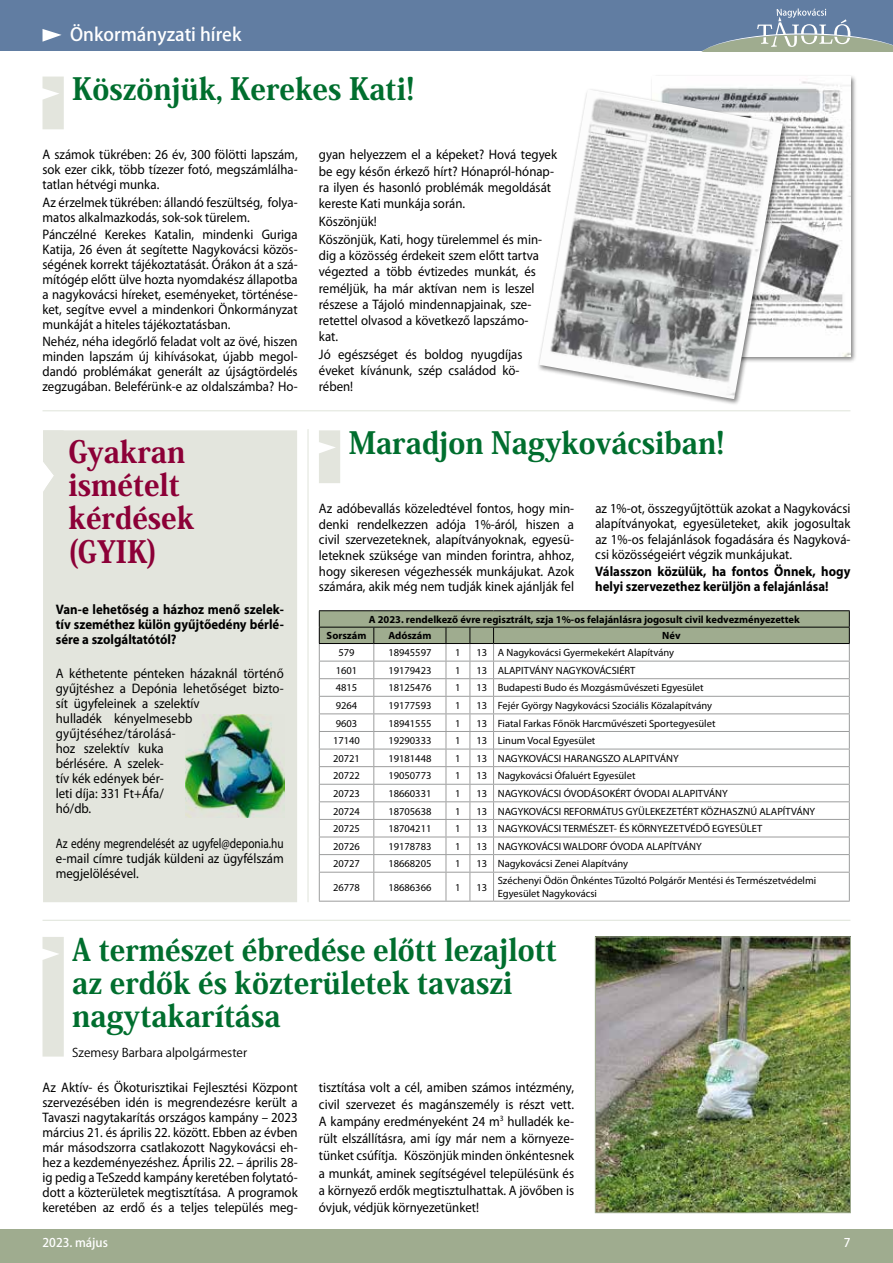
<style>
.page{position:relative;width:893px;height:1263px;background:#fff}
.page>*{position:absolute;margin:0;border:0;box-sizing:border-box;transform-origin:0 0}
.t1{font:800 30.3px/33.3px "Koz Min Pr 6 N";color:#006e2e;scale:.95 1}
.t2{font:800 30.3px/33.3px "Koz Min Pr 6 N";color:#8c0037;scale:.95 1}
.t3{font:500 18px "Koz Go Pr 6 N";color:#fff}
.t4{font:13.8px/15px "Myriad Pro";color:#000;text-align:justify;scale:.93 1}
.t5{font:700 13.8px/15px "Myriad Pro";color:#000;scale:.93 1}
.t6{font:13.8px/15px "Myriad Pro";color:#000;text-align:justify;scale:.82 1}
.t7{font:12px "Koz Go Pr 6 N";color:#000}
.t8{font:500 12px "Koz Go Pr 6 N";color:#fff}
.t9{font:10.5px/12.6px "Myriad Pro";color:#000}
.t10{font:700 10.5px "Myriad Pro";color:#000}
</style>
<div class="page">
<div style="left:0;top:1229px;width:893px;height:34px;background:#9fac8f"></div>
<div style="left:0;top:0;width:893px;height:51px;background:#617da2"></div>
<svg style="left:702px;top:9px;width:191px;height:42px"></svg>
<svg style="left:43px;top:29px;width:19px;height:13px"></svg>
<hr style="left:43px;top:410px;width:807px;height:1px;background:#9fac8f">
<hr style="left:43px;top:920px;width:807px;height:1px;background:#9fac8f">
<svg style="left:43px;top:77px;width:21px;height:52px"></svg>
<svg style="left:319px;top:430px;width:21px;height:53px"></svg>
<div style="left:650px;top:74px;width:207px;height:289px;background:#000;opacity:.5"></div>
<img style="left:652px;top:77px;width:198px;height:279px">
<div style="left:537px;top:87px;width:252px;height:318px;background:#000;opacity:.5"></div>
<img style="left:539px;top:89px;width:244px;height:310px">
<div style="left:43px;top:430px;width:254px;height:472px;background:#e3e5dd"></div>
<svg style="left:43px;top:430px;width:21px;height:59px"></svg>
<div style="left:43px;top:937px;width:21px;height:119px;background:#e3e5dd"></div>
<img style="left:597px;top:938px;width:252px;height:273px">
<div style="left:595px;top:936px;width:256px;height:277px;border:1px solid #9fac8f"></div>
<svg style="left:319px;top:610px;width:531px;height:292px"></svg>
<hr style="left:494px;top:643px;width:356px;height:1px;background:#000">
<hr style="left:308px;top:429px;width:1px;height:473px;background:#9fac8f">
<img style="left:185px;top:715px;width:99px;height:102px">
<h2 class="t3" style="left:70px;top:25px;width:173px">Önkormányzati hírek</h2>
<h1 class="t1" style="left:72px;top:73px;width:362px">Köszönjük, Kerekes Kati!</h1>
<p class="t4" style="left:43px;top:147px;width:276px">A számok tükrében: 26 év, 300 fölötti lapszám, sok ezer cikk, több tízezer fotó, megszámlálha&shy;tatlan hétvégi munka.</p>
<p class="t4" style="left:43px;top:194px;width:276px">Az érzelmek tükrében: állandó feszültség, folya&shy;matos alkalmazkodás, sok-sok türelem.</p>
<p class="t4" style="left:43px;top:226px;width:276px">Pánczélné Kerekes Katalin, mindenki Guriga Katija, 26 éven át segítette Nagykovácsi közös&shy;ségének korrekt tájékoztatását. Órákon át a szá&shy;mítógép előtt ülve hozta nyomdakész állapotba a nagykovácsi híreket, eseményeket, történése&shy;ket, segítve evvel a mindenkori Önkormányzat munkáját a hiteles tájékoztatásban.</p>
<p class="t4" style="left:43px;top:334px;width:276px">Nehéz, néha idegőrlő feladat volt az övé, hiszen minden lapszám új kihívásokat, újabb megol&shy;dandó problémákat generált az újságtördelés zegzugában. Beleférünk-e az oldalszámba? Ho-</p>
<p class="t4" style="left:319px;top:147px;width:258px;line-height:16px;text-align:left">gyan helyezzem el a képeket? Hová tegyek be egy későn érkező hírt? Hónapról-hónap&shy;ra ilyen és hasonló problémák megoldását kereste Kati munkája során.</p>
<p class="t4" style="left:319px;top:212px;width:241px;line-height:18.3px">Köszönjük!<br>Köszönjük, Kati, hogy türelemmel és min-</p>
<p class="t4" style="left:319px;top:247px;width:238px;line-height:16px;text-align:left">dig a közösség érdekeit szem előtt tartva végezted a több évtizedes munkát, és reméljük, ha már aktívan nem is leszel részese a Tájoló mindennapjainak, sze&shy;retettel olvasod a következő lapszámo&shy;kat.</p>
<p class="t4" style="left:319px;top:346px;width:220px;line-height:16px;text-align:left">Jó egészséget és boldog nyugdíjas éveket kívánunk, szép családod kö&shy;rében!</p>
<h1 class="t2" style="left:69px;top:435px;width:124px">Gyakran</h1>
<h1 class="t1" style="left:349px;top:427px;width:397px">Maradjon Nagykovácsiban!</h1>
<h1 class="t2" style="left:69px;top:469px;width:134px">ismételt kérdések (GYIK)</h1>
<p class="t5" style="left:56px;top:601px;width:247px;text-align:justify">Van-e lehetőség a házhoz menő szelek&shy;tív szeméthez külön gyűjtőedény bérlé&shy;sére a szolgáltatótól?</p>
<p class="t4" style="left:56px;top:666px;width:247px;text-align:left">A kéthetente pénteken házaknál történő gyűjtéshez a Depónia lehetőséget bizto&shy;sít ügyfeleinek a szelektív<br>hulladék kényelmesebb gyűjtéséhez/tárolásá-<br>hoz szelektív kuka<br>bérlésére. A szelek-<br>tív kék edények bér-<br>leti díja: 331 Ft+Áfa/<br>hó/db.</p>
<p class="t6" style="left:56px;top:835px;width:280px">Az edény megrendelését az ugyfel@deponia.hu e-mail címre tudják küldeni az ügyfélszám megjelölésével.</p>
<p class="t4" style="left:319px;top:501px;width:276px;line-height:15.6px">Az adóbevallás közeledtével fontos, hogy min&shy;denki rendelkezzen adója 1%-áról, hiszen a civil szervezeteknek, alapítványoknak, egyesü&shy;leteknek szüksége van minden forintra, ahhoz, hogy sikeresen végezhessék munkájukat. Azok számára, akik még nem tudják kinek ajánlják fel</p>
<p class="t4" style="left:595px;top:501px;width:276px">az 1%-ot, összegyűjtöttük azokat a Nagykovácsi alapítványokat, egyesületeket, akik jogosultak az 1%-os felajánlások fogadására és Nagyková&shy;csi közösségeiért végzik munkájukat.</p>
<p class="t5" style="left:595px;top:563px;width:276px">Válasszon közülük, ha fontos Önnek, hogy helyi szervezethez kerüljön a felajánlása!</p>
<p class="t10" style="left:369px;top:612px;width:433px">A 2023. rendelkező évre regisztrált, szja 1%-os felajánlásra jogosult civil kedvezményezettek</p>
<p class="t10" style="left:327px;top:629px;width:41px">Sorszám</p>
<p class="t10" style="left:388px;top:629px;width:45px">Adószám</p>
<p class="t10" style="left:662px;top:629px;width:20px">Név</p>
<p class="t9" style="left:338px;top:646px;width:18px">579</p>
<p class="t9" style="left:388px;top:646px;width:45px">18945597</p>
<p class="t9" style="left:455px;top:646px;width:7px">1</p>
<p class="t9" style="left:476px;top:646px;width:199px">13 A Nagykovácsi Gyermekekért Alapítvány</p>
<p class="t9" style="left:336px;top:664px;width:23px">1601</p>
<p class="t9" style="left:388px;top:664px;width:45px">19179423</p>
<p class="t9" style="left:455px;top:664px;width:7px">1</p>
<p class="t9" style="left:476px;top:664px;width:161px">13 ALAPITVÁNY NAGYKOVÁCSIÉRT</p>
<p class="t9" style="left:336px;top:681px;width:23px">4815</p>
<p class="t9" style="left:388px;top:681px;width:45px">18125476</p>
<p class="t9" style="left:455px;top:681px;width:7px">1</p>
<p class="t9" style="left:476px;top:681px;width:229px">13 Budapesti Budo és Mozgásművészeti Egyesület</p>
<p class="t9" style="left:336px;top:699px;width:23px">9264</p>
<p class="t9" style="left:388px;top:699px;width:45px">19177593</p>
<p class="t9" style="left:455px;top:699px;width:7px">1</p>
<p class="t9" style="left:476px;top:699px;width:237px">13 Fejér György Nagykovácsi Szociális Közalapítvány</p>
<p class="t9" style="left:336px;top:717px;width:23px">9603</p>
<p class="t9" style="left:388px;top:717px;width:45px">18941555</p>
<p class="t9" style="left:455px;top:717px;width:7px">1</p>
<p class="t9" style="left:476px;top:717px;width:241px">13 Fiatal Farkas Főnök Harcművészeti Sportegyesület</p>
<p class="t9" style="left:333px;top:734px;width:28px">17140</p>
<p class="t9" style="left:388px;top:734px;width:45px">19290333</p>
<p class="t9" style="left:455px;top:734px;width:7px">1</p>
<p class="t9" style="left:476px;top:734px;width:121px">13 Linum Vocal Egyesület</p>
<p class="t9" style="left:333px;top:752px;width:28px">20721</p>
<p class="t9" style="left:388px;top:752px;width:45px">19181448</p>
<p class="t9" style="left:455px;top:752px;width:7px">1</p>
<p class="t9" style="left:476px;top:752px;width:204px">13 NAGYKOVÁCSI HARANGSZO ALAPITVÁNY</p>
<p class="t9" style="left:333px;top:769px;width:28px">20722</p>
<p class="t9" style="left:388px;top:769px;width:45px">19050773</p>
<p class="t9" style="left:455px;top:769px;width:7px">1</p>
<p class="t9" style="left:476px;top:769px;width:161px">13 Nagykovácsi Ófaluért Egyesület</p>
<p class="t9" style="left:333px;top:787px;width:28px">20723</p>
<p class="t9" style="left:388px;top:787px;width:45px">18660331</p>
<p class="t9" style="left:455px;top:787px;width:7px">1</p>
<p class="t9" style="left:476px;top:787px;width:253px">13 NAGYKOVÁCSI ÓVODÁSOKÉRT ÓVODAI ALAPITVÁNY</p>
<p class="t9" style="left:333px;top:804px;width:28px">20724</p>
<p class="t9" style="left:388px;top:804px;width:45px">18705638</p>
<p class="t9" style="left:455px;top:804px;width:7px">1</p>
<p class="t9" style="left:476px;top:804px;width:340px">13 NAGYKOVÁCSI REFORMÁTUS GYÜLEKEZETÉRT KÖZHASZNÚ ALAPÍTVÁNY</p>
<p class="t9" style="left:333px;top:822px;width:28px">20725</p>
<p class="t9" style="left:388px;top:822px;width:45px">18704211</p>
<p class="t9" style="left:455px;top:822px;width:7px">1</p>
<p class="t9" style="left:476px;top:822px;width:287px">13 NAGYKOVÁCSI TERMÉSZET- ÉS KÖRNYEZETVÉDŐ EGYESÜLET</p>
<p class="t9" style="left:333px;top:840px;width:28px">20726</p>
<p class="t9" style="left:388px;top:840px;width:45px">19178783</p>
<p class="t9" style="left:455px;top:840px;width:7px">1</p>
<p class="t9" style="left:476px;top:840px;width:227px">13 NAGYKOVÁCSI WALDORF ÓVODA ALAPÍTVÁNY</p>
<p class="t9" style="left:333px;top:857px;width:28px">20727</p>
<p class="t9" style="left:388px;top:857px;width:45px">18668205</p>
<p class="t9" style="left:455px;top:857px;width:7px">1</p>
<p class="t9" style="left:476px;top:857px;width:153px">13 Nagykovácsi Zenei Alapítvány</p>
<p class="t9" style="left:333px;top:881px;width:28px">26778</p>
<p class="t9" style="left:388px;top:881px;width:45px">18686366</p>
<p class="t9" style="left:455px;top:881px;width:7px">1</p>
<p class="t9" style="left:476px;top:881px;width:12px">13</p>
<p class="t9" style="left:498px;top:874px;width:320px">Széchenyi Ödön Önkéntes Tűzoltó Polgárőr Mentési és Természetvédelmi<br>Egyesület Nagykovácsi</p>
<h1 class="t1" style="left:72px;top:933px;width:511px">A természet ébredése előtt lezajlott az erdők és közterületek tavaszi nagytakarítása</h1>
<p class="t7" style="left:72px;top:1045px;width:176px">Szemesy Barbara alpolgármester</p>
<p class="t4" style="left:43px;top:1079px;width:276px">Az Aktív- és Ökoturisztikai Fejlesztési Központ szervezésében idén is megrendezésre került a Tavaszi nagytakarítás országos kampány – 2023 március 21. és április 22. között. Ebben az évben már másodszorra csatlakozott Nagykovácsi eh&shy;hez a kezdeményezéshez. Április 22. – április 28- ig pedig a TeSzedd kampány keretében folytató&shy;dott a közterületek megtisztítása. A programok keretében az erdő és a teljes település meg-</p>
<p class="t4" style="left:319px;top:1078px;width:276px;line-height:17.2px">tisztítása volt a cél, amiben számos intézmény, civil szervezet és magánszemély is részt vett.<br>A kampány eredményeként 24 m<sup>3</sup> hulladék ke&shy;rült elszállításra, ami így már nem a környeze&shy;tünket csúfítja. Köszönjük minden önkéntesnek a munkát, aminek segítségével településünk és a környező erdők megtisztulhattak. A jövőben is óvjuk, védjük környezetünket!</p>
<p class="t8" style="left:43px;top:1236px;width:67px">2023. május</p>
<p class="t8" style="left:844px;top:1236px;width:8px">7</p>
</div>
